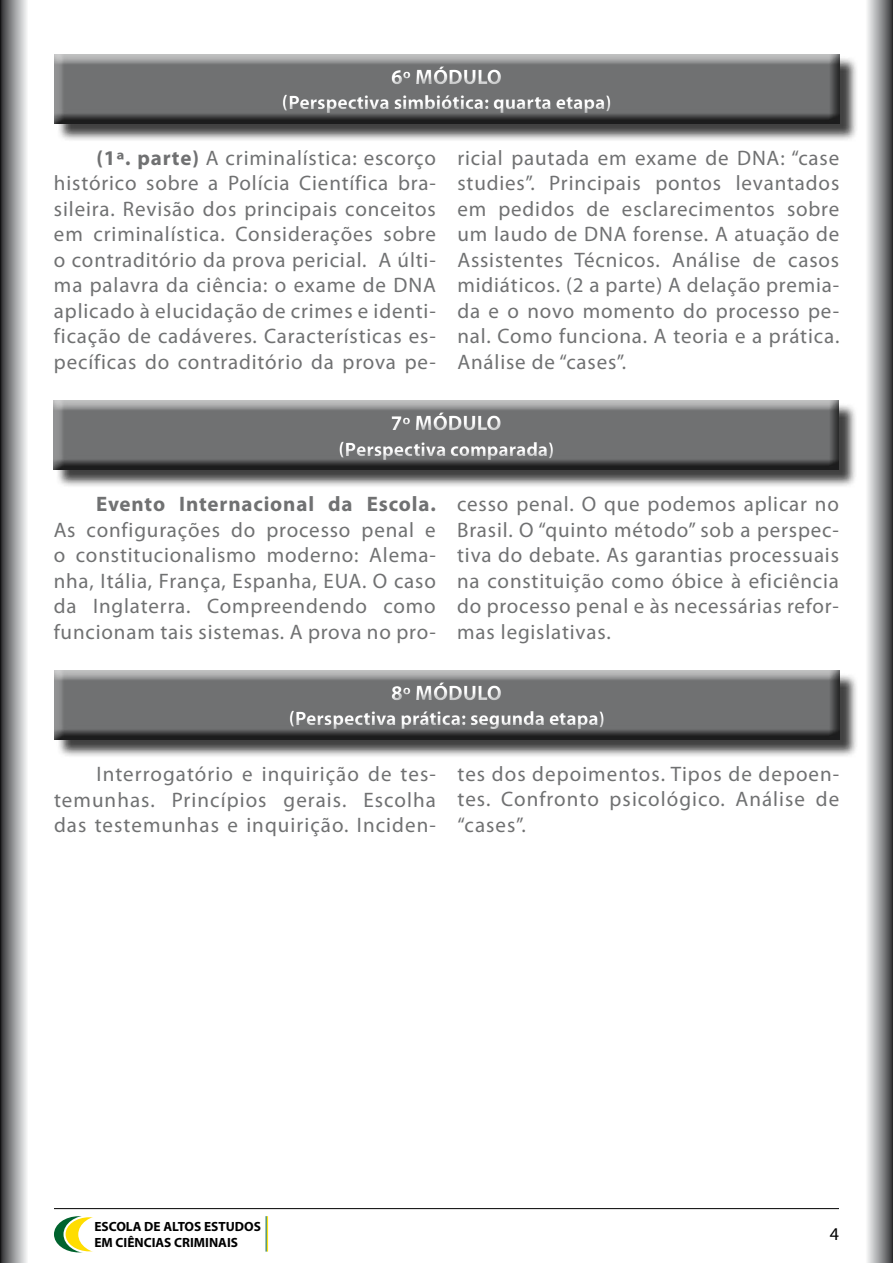
<style>
.page{position:relative;width:893px;height:1263px;background:#fff}
.page>*{position:absolute;margin:0;border:0;box-sizing:border-box;transform-origin:0 0}
.t1{font:21px/25.5px "Myriad Pro";letter-spacing:.04em;color:#707172;text-align:justify}
.t2{font:700 21px "Myriad Pro";letter-spacing:.04em;color:#707172}
.t3{font:700 21px "Myriad Pro";color:#fff}
.t4{font:700 19.5px "Myriad Pro";color:#fff}
.t5{font:18px "Myriad Pro";color:#000}
.t6{font:700 13.35px/15.5px "Myriad Pro";color:#000}
.s1{font-weight:700}
</style>
<div class="page">
<hr style="left:54px;top:1208px;width:785px;height:1px;background:#000">
<div style="left:0;top:0;width:28px;height:1263px;background:linear-gradient(to right,#313234,#f5f7f7)"></div>
<div style="left:865px;top:0;width:28px;height:1263px;background:linear-gradient(to right,#fff,#404143)"></div>
<svg style="left:54px;top:1216px;width:50px;height:36px"></svg>
<svg style="left:65px;top:1216px;width:49px;height:36px"></svg>
<div style="left:63px;top:1215px;width:52px;height:38px;border:2px solid #fff;border-radius:50%"></div>
<div style="left:79px;top:1216px;width:50px;height:36px;background:#fff;border-radius:50%"></div>
<div style="left:78px;top:1215px;width:52px;height:38px;border:2px solid #fff;border-radius:50%"></div>
<hr style="left:267px;top:1216px;width:1px;height:35px;background:#fd0">
<hr style="left:266px;top:1216px;width:1px;height:35px;background:#00632e">
<div style="left:56px;top:402px;width:802px;height:86px;background:#000;opacity:.75"></div>
<div style="left:48px;top:400px;width:792px;height:71px;background:#000;opacity:.75"></div>
<div style="left:56px;top:672px;width:802px;height:86px;background:#000;opacity:.75"></div>
<div style="left:48px;top:670px;width:792px;height:71px;background:#000;opacity:.75"></div>
<div style="left:329px;top:409px;width:232px;height:52px;background:#747576"></div>
<div style="left:333px;top:411px;width:231px;height:50px;background:#9c9e9f;opacity:.75"></div>
<div style="left:279px;top:679px;width:332px;height:52px;background:#747576"></div>
<div style="left:283px;top:681px;width:331px;height:50px;background:#9c9e9f;opacity:.75"></div>
<div style="left:56px;top:56px;width:802px;height:86px;background:#000;opacity:.75"></div>
<div style="left:48px;top:54px;width:792px;height:71px;background:#000;opacity:.75"></div>
<div style="left:272px;top:63px;width:346px;height:52px;background:#747576"></div>
<div style="left:276px;top:65px;width:345px;height:50px;background:#9c9e9f;opacity:.75"></div>
<p class="t3" style="left:391px;top:63px;width:112px">6º MÓDULO</p>
<p class="t4" style="left:282px;top:90px;width:331px">(Perspectiva simbiótica: quarta etapa)</p>
<p class="t1" style="left:54px;top:145px;width:383px;text-indent:43px"><span class="s1">(1ª. parte)</span> A criminalística: escorço histórico sobre a Polícia Científica bra&shy;sileira. Revisão dos principais conceitos em criminalística. Considerações sobre o contraditório da prova pericial. A últi&shy;ma palavra da ciência: o exame de DNA aplicado à elucidação de crimes e identi&shy;ficação de cadáveres. Características es&shy;pecíficas do contraditório da prova pe-</p>
<p class="t1" style="left:457px;top:145px;width:383px">ricial pautada em exame de DNA: “case studies”. Principais pontos levantados em pedidos de esclarecimentos sobre um laudo de DNA forense. A atuação de Assistentes Técnicos. Análise de casos midiáticos. (2 a parte) A delação premia&shy;da e o novo momento do processo pe&shy;nal. Como funciona. A teoria e a prática.<br>Análise de “cases”.</p>
<p class="t3" style="left:391px;top:409px;width:112px">7º MÓDULO</p>
<p class="t4" style="left:338px;top:436px;width:217px">(Perspectiva comparada)</p>
<p class="t2" style="left:96px;top:490px;width:341px">Evento Internacional da Escola.</p>
<p class="t1" style="left:54px;top:516px;width:384px">As configurações do processo penal e o constitucionalismo moderno: Alema&shy;nha, Itália, França, Espanha, EUA. O caso da Inglaterra. Compreendendo como funcionam tais sistemas. A prova no pro-</p>
<p class="t1" style="left:457px;top:491px;width:383px">cesso penal. O que podemos aplicar no Brasil. O “quinto método” sob a perspec&shy;tiva do debate. As garantias processuais na constituição como óbice à eficiência do processo penal e às necessárias refor&shy;mas legislativas.</p>
<p class="t3" style="left:391px;top:679px;width:112px">8º MÓDULO</p>
<p class="t4" style="left:289px;top:706px;width:318px">(Perspectiva prática: segunda etapa)</p>
<p class="t1" style="left:54px;top:761px;width:383px;text-indent:43px">Interrogatório e inquirição de tes&shy;temunhas. Princípios gerais. Escolha das testemunhas e inquirição. Inciden-</p>
<p class="t1" style="left:457px;top:761px;width:383px">tes dos depoimentos. Tipos de depoen&shy;tes. Confronto psicológico. Análise de “cases”.</p>
<p class="t6" style="left:94px;top:1219px;width:168px">ESCOLA DE ALTOS ESTUDOS<br>EM CIÊNCIAS CRIMINAIS</p>
<p class="t5" style="left:830px;top:1223px;width:11px">4</p>
</div>
